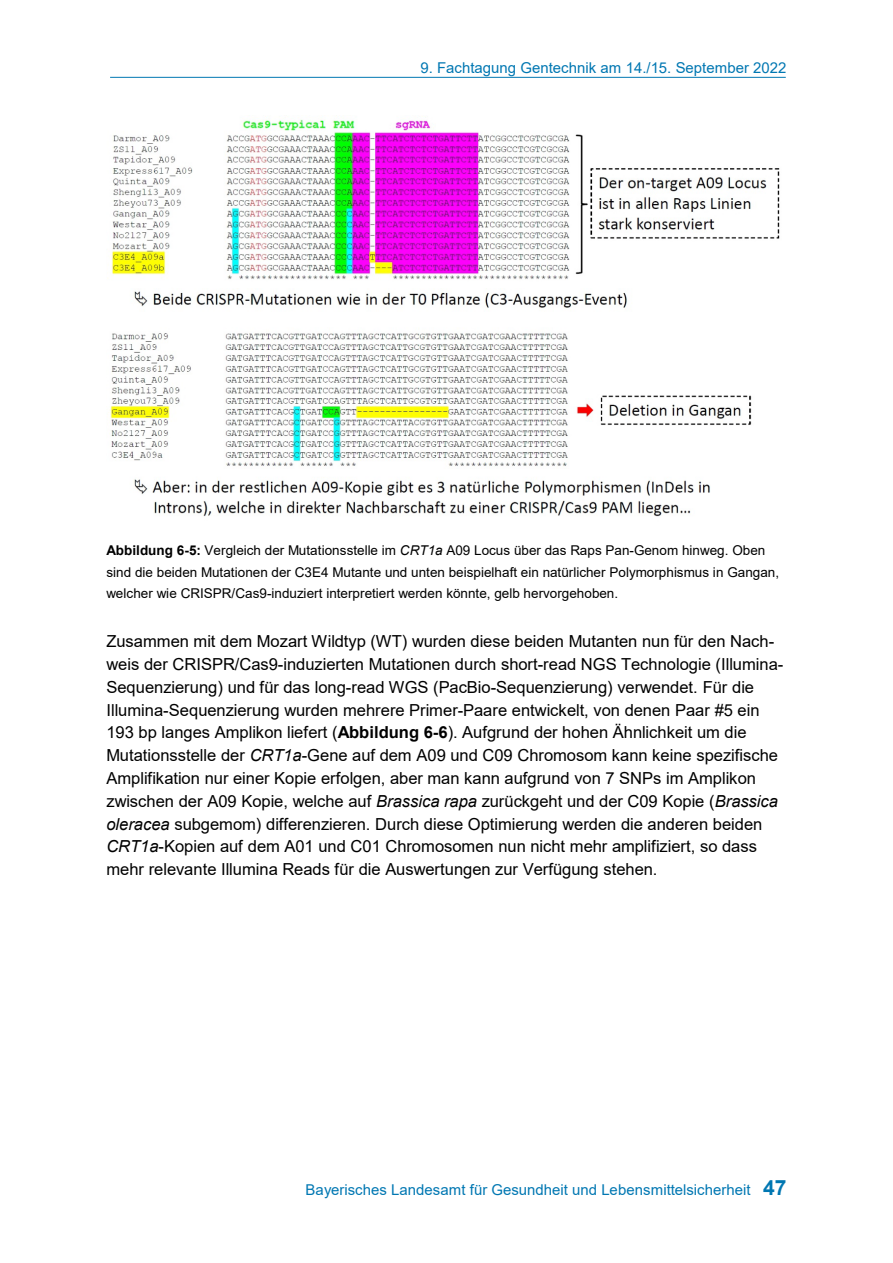
<style>
.page{position:relative;width:893px;height:1263px;background:#fff}
.page>*{position:absolute;margin:0;border:0;box-sizing:border-box;transform-origin:0 0}
.t1{font:16.5px/22.8px "Arial";color:#000}
.t2{font:15px "Arial";color:#0077b2}
.t3{font:13.5px/21.3px "Arial";letter-spacing:.005em;color:#000}
.s1{font-weight:700}
.s2{font-style:italic}
.s3{font-weight:700;font-size:21px}
</style>
<div class="page">
<hr style="left:110px;top:77px;width:676px;height:1px;background:#0077b2">
<img style="left:108px;top:116px;width:672px;height:401px">
<p class="t2" style="left:420px;top:57px;width:368px">9. Fachtagung Gentechnik am 14./15. September 2022</p>
<p class="t3" style="left:106px;top:540px;width:674px"><span class="s1">Abbildung 6-5:</span> Vergleich der Mutationsstelle im <span class="s2">CRT1a</span> A09 Locus über das Raps Pan-Genom hinweg. Oben sind die beiden Mutationen der C3E4 Mutante und unten beispielhaft ein natürlicher Polymorphismus in Gangan, welcher wie CRISPR/Cas9-induziert interpretiert werden könnte, gelb hervorgehoben.</p>
<p class="t1" style="left:106px;top:630px;width:679px">Zusammen mit dem Mozart Wildtyp (WT) wurden diese beiden Mutanten nun für den Nach&shy;weis der CRISPR/Cas9-induzierten Mutationen durch short-read NGS Technologie (Illumina-Sequenzierung) und für das long-read WGS (PacBio-Sequenzierung) verwendet. Für die Illumina-Sequenzierung wurden mehrere Primer-Paare entwickelt, von denen Paar #5 ein 193 bp langes Amplikon liefert (<span class="s1">Abbildung 6-6</span>). Aufgrund der hohen Ähnlichkeit um die Mutationsstelle der <span class="s2">CRT1a</span>-Gene auf dem A09 und C09 Chromosom kann keine spezifische Amplifikation nur einer Kopie erfolgen, aber man kann aufgrund von 7 SNPs im Amplikon zwischen der A09 Kopie, welche auf <span class="s2">Brassica rapa</span> zurückgeht und der C09 Kopie (<span class="s2">Brassica oleracea</span> subgemom) differenzieren. Durch diese Optimierung werden die anderen beiden <span class="s2">CRT1a</span>-Kopien auf dem A01 und C01 Chromosomen nun nicht mehr amplifiziert, so dass mehr relevante Illumina Reads für die Auswertungen zur Verfügung stehen.</p>
<p class="t2" style="left:305px;top:1179px;width:482px">Bayerisches Landesamt für Gesundheit und Lebensmittelsicherheit <span class="s3">47</span></p>
</div>
